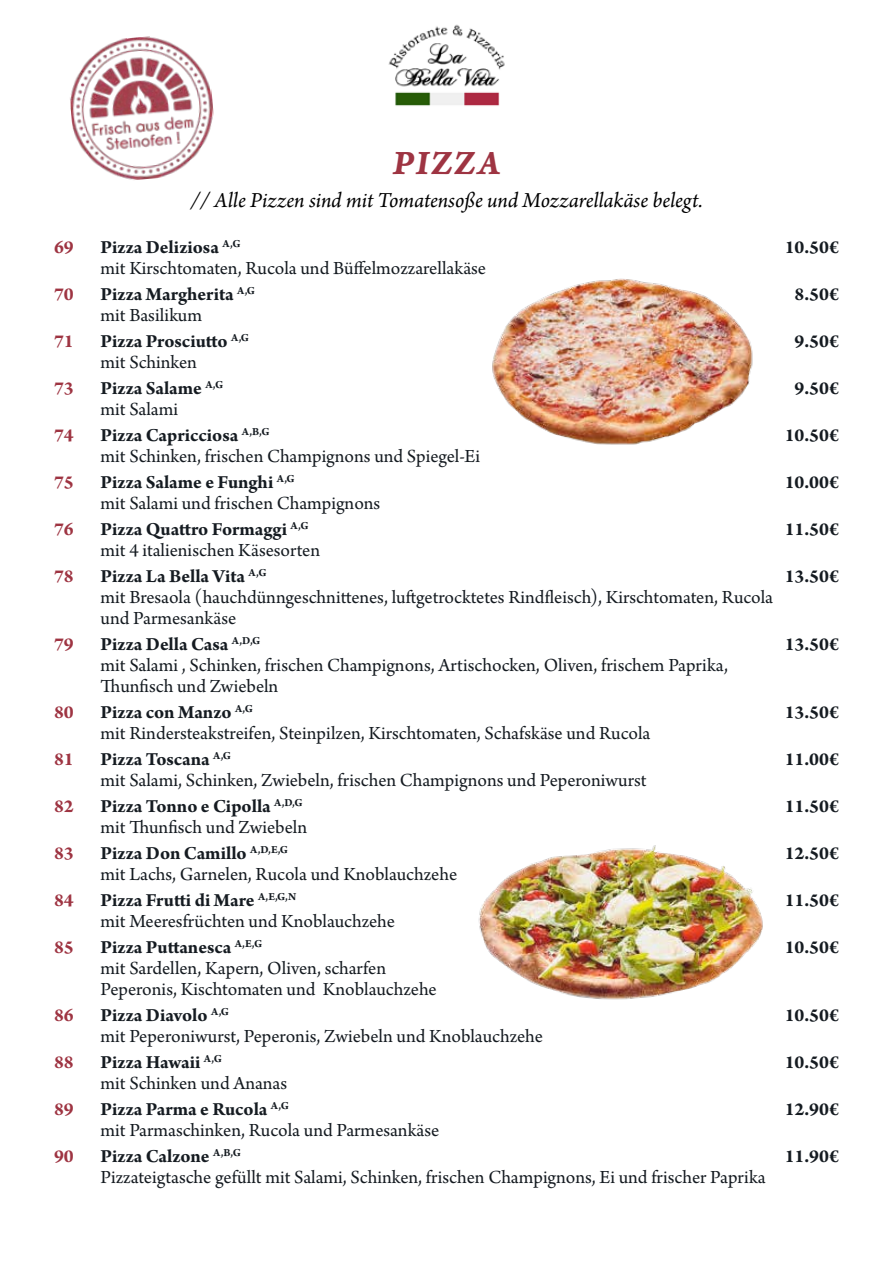
<style>
.page{position:relative;width:893px;height:1263px;background:#fff}
.page>*{position:absolute;margin:0;border:0;box-sizing:border-box;transform-origin:0 0}
.t1{font:36.15px "Arno Pro Bold Italic Caption";letter-spacing:.04em;color:#9e3442;scale:.95 1}
.t2{font:italic 22.5px "Arno Pro";color:#000}
.t3{font:19.5px/21px "Arno Pro";color:#151b21}
.t4{font:700 19.5px/21px "Arno Pro";color:#151b21}
.t5{font:700 19.5px "Arno Pro";color:#9e3442}
.s1{font-weight:700}
.s2{font-weight:400}
</style>
<div class="page">
<img style="left:492px;top:278px;width:261px;height:167px">
<img style="left:478px;top:845px;width:285px;height:155px">
<img style="left:388px;top:24px;width:117px;height:82px">
<img style="left:70px;top:36px;width:144px;height:144px">
<h1 class="t1" style="left:393px;top:140px;width:114px">PIZZA</h1>
<p class="t2" style="left:190px;top:188px;width:514px">// Alle Pizzen sind mit Tomatensoße und Mozzarellakäse belegt.</p>
<p class="t5" style="left:54px;top:236px;width:21px">69</p>
<p class="t3" style="left:101px;top:238px;width:387px"><span class="s1">Pizza Deliziosa</span> <sup>A,G<br></sup>mit Kirschtomaten, Rucola und Büffelmozzarellakäse</p>
<p class="t4" style="left:785px;top:238px;width:56px">10.50€</p>
<p class="t5" style="left:54px;top:283px;width:21px">70</p>
<p class="t4" style="left:101px;top:285px;width:156px">Pizza Margherita <sup>A,G </sup><span class="s2">mit Basilikum</span></p>
<p class="t4" style="left:795px;top:285px;width:46px">8.50€</p>
<p class="t5" style="left:54px;top:330px;width:21px">71</p>
<p class="t4" style="left:101px;top:332px;width:150px">Pizza Prosciutto <sup>A,G </sup><span class="s2">mit Schinken</span></p>
<p class="t4" style="left:795px;top:332px;width:46px">9.50€</p>
<p class="t5" style="left:54px;top:377px;width:21px">73</p>
<p class="t4" style="left:101px;top:379px;width:124px">Pizza Salame <sup>A,G </sup><span class="s2">mit Salami</span></p>
<p class="t4" style="left:795px;top:379px;width:46px">9.50€</p>
<p class="t5" style="left:54px;top:424px;width:21px">74</p>
<p class="t3" style="left:101px;top:426px;width:381px"><span class="s1">Pizza Capricciosa</span> <sup>A,B,G<br></sup>mit Schinken, frischen Champignons und Spiegel-Ei</p>
<p class="t4" style="left:785px;top:426px;width:56px">10.50€</p>
<p class="t5" style="left:54px;top:471px;width:21px">75</p>
<p class="t3" style="left:101px;top:473px;width:281px"><span class="s1">Pizza Salame e Funghi</span> <sup>A,G<br></sup>mit Salami und frischen Champignons</p>
<p class="t4" style="left:785px;top:473px;width:56px">10.00€</p>
<p class="t5" style="left:54px;top:518px;width:21px">76</p>
<p class="t3" style="left:101px;top:520px;width:221px"><span class="s1">Pizza Quattro Formaggi</span> <sup>A,G </sup>mit 4 italienischen Käsesorten</p>
<p class="t4" style="left:785px;top:520px;width:56px">11.50€</p>
<p class="t5" style="left:54px;top:565px;width:21px">78</p>
<p class="t3" style="left:101px;top:567px;width:674px"><span class="s1">Pizza La Bella Vita</span> <sup>A,G<br></sup>mit Bresaola (hauchdünngeschnittenes, luftgetrocktetes Rindfleisch), Kirschtomaten, Rucola und Parmesankäse</p>
<p class="t4" style="left:785px;top:567px;width:56px">13.50€</p>
<p class="t5" style="left:54px;top:633px;width:21px">79</p>
<p class="t3" style="left:101px;top:635px;width:629px"><span class="s1">Pizza Della Casa</span> <sup>A,D,G<br></sup>mit Salami , Schinken, frischen Champignons, Artischocken, Oliven, frischem Paprika,<br>Thunfisch und Zwiebeln</p>
<p class="t4" style="left:785px;top:635px;width:56px">13.50€</p>
<p class="t5" style="left:54px;top:701px;width:21px">80</p>
<p class="t3" style="left:101px;top:703px;width:551px"><span class="s1">Pizza con Manzo</span> <sup>A,G<br></sup>mit Rindersteakstreifen, Steinpilzen, Kirschtomaten, Schafskäse und Rucola</p>
<p class="t4" style="left:785px;top:703px;width:56px">13.50€</p>
<p class="t5" style="left:54px;top:748px;width:21px">81</p>
<p class="t3" style="left:101px;top:750px;width:547px"><span class="s1">Pizza Toscana</span> <sup>A,G<br></sup>mit Salami, Schinken, Zwiebeln, frischen Champignons und Peperoniwurst</p>
<p class="t4" style="left:785px;top:750px;width:56px">11.00€</p>
<p class="t5" style="left:54px;top:795px;width:21px">82</p>
<p class="t3" style="left:101px;top:797px;width:208px"><span class="s1">Pizza Tonno e Cipolla</span> <sup>A,D,G </sup>mit Thunfisch und Zwiebeln</p>
<p class="t4" style="left:785px;top:797px;width:56px">11.50€</p>
<p class="t5" style="left:54px;top:842px;width:21px">83</p>
<p class="t3" style="left:101px;top:844px;width:358px"><span class="s1">Pizza Don Camillo</span> <sup>A,D,E,G<br></sup>mit Lachs, Garnelen, Rucola und Knoblauchzehe</p>
<p class="t4" style="left:785px;top:844px;width:56px">12.50€</p>
<p class="t5" style="left:54px;top:889px;width:21px">84</p>
<p class="t3" style="left:101px;top:891px;width:296px"><span class="s1">Pizza Frutti di Mare</span> <sup>A,E,G,N<br></sup>mit Meeresfrüchten und Knoblauchzehe</p>
<p class="t4" style="left:785px;top:891px;width:56px">11.50€</p>
<p class="t5" style="left:54px;top:936px;width:21px">85</p>
<p class="t3" style="left:101px;top:938px;width:338px"><span class="s1">Pizza Puttanesca</span> <sup>A,E,G<br></sup>mit Sardellen, Kapern, Oliven, scharfen<br>Peperonis, Kischtomaten und Knoblauchzehe</p>
<p class="t4" style="left:785px;top:938px;width:56px">10.50€</p>
<p class="t5" style="left:54px;top:1004px;width:21px">86</p>
<p class="t3" style="left:101px;top:1006px;width:444px"><span class="s1">Pizza Diavolo</span> <sup>A,G<br></sup>mit Peperoniwurst, Peperonis, Zwiebeln und Knoblauchzehe</p>
<p class="t4" style="left:785px;top:1006px;width:56px">10.50€</p>
<p class="t5" style="left:54px;top:1051px;width:21px">88</p>
<p class="t3" style="left:101px;top:1053px;width:188px"><span class="s1">Pizza Hawaii</span> <sup>A,G<br></sup>mit Schinken und Ananas</p>
<p class="t4" style="left:785px;top:1053px;width:56px">10.50€</p>
<p class="t5" style="left:54px;top:1098px;width:21px">89</p>
<p class="t3" style="left:101px;top:1100px;width:340px"><span class="s1">Pizza Parma e Rucola</span> <sup>A,G<br></sup>mit Parmaschinken, Rucola und Parmesankäse</p>
<p class="t4" style="left:785px;top:1100px;width:56px">12.90€</p>
<p class="t5" style="left:54px;top:1145px;width:21px">90</p>
<p class="t3" style="left:101px;top:1147px;width:667px"><span class="s1">Pizza Calzone</span> <sup>A,B,G<br></sup>Pizzateigtasche gefüllt mit Salami, Schinken, frischen Champignons, Ei und frischer Paprika</p>
<p class="t4" style="left:785px;top:1147px;width:56px">11.90€</p>
</div>
